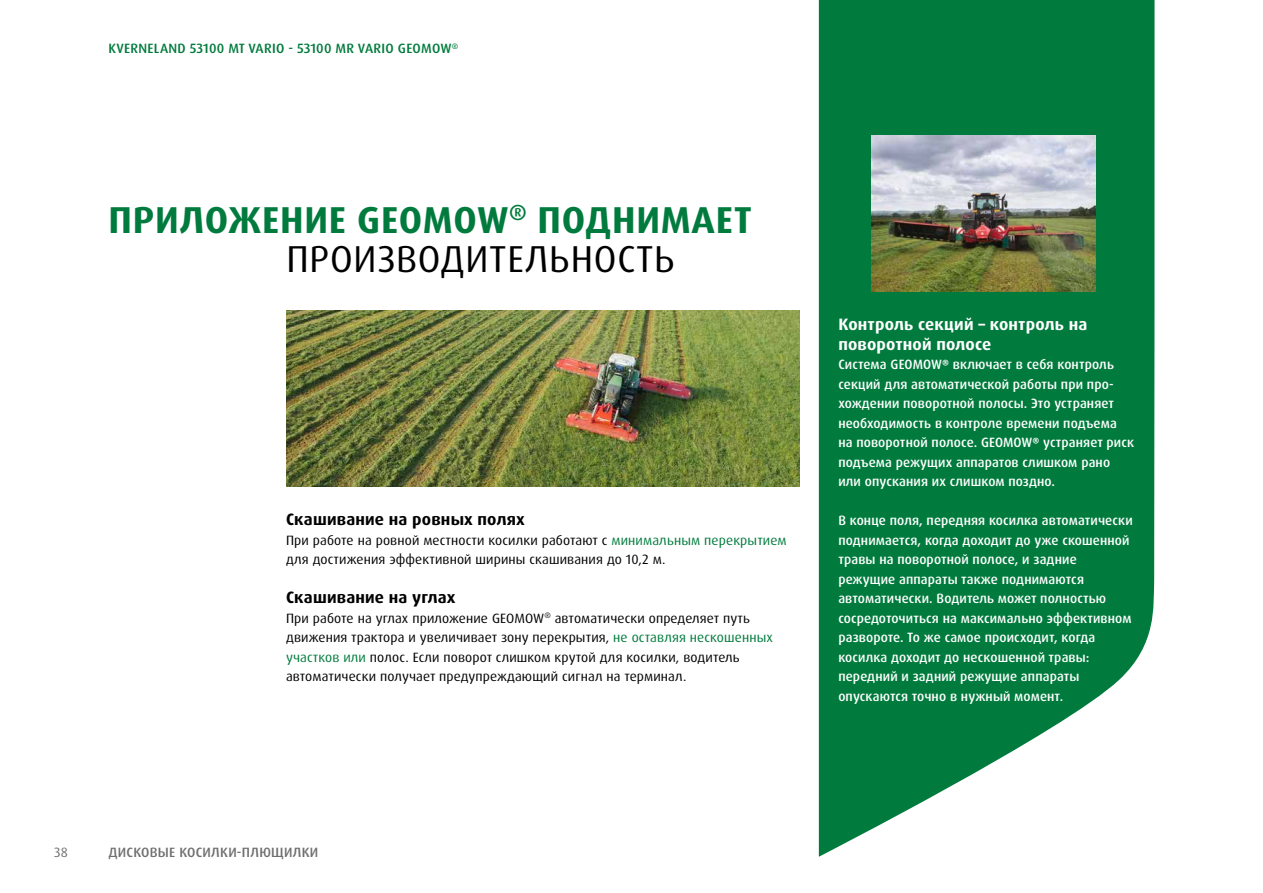
<style>
.page{position:relative;width:1263px;height:893px;background:#fff}
.page>*{position:absolute;margin:0;border:0;box-sizing:border-box;transform-origin:0 0}
.t1{font:700 37.5px "Dax Pro";letter-spacing:.02em;color:#007b3d}
.t2{font:37.5px "Dax Pro";letter-spacing:.02em;color:#000}
.t3{font:700 16.5px/19.5px "Dax Pro";letter-spacing:.01em;color:#fff}
.t4{font:700 16.5px "Dax Pro";letter-spacing:.01em;color:#000}
.t5{font:500 13.5px/19.5px "Dax Pro";letter-spacing:.01em;color:#fff}
.t6{font:13.5px/19.5px "Dax Pro";letter-spacing:.01em;color:#000}
.t7{font:500 13.5px "Dax Pro";letter-spacing:.02em;color:#007b3d}
.t8{font:500 13.5px "Dax Pro";letter-spacing:.02em;color:#706f6f}
.t9{font:13.5px "Dax Pro";color:#706f6f}
.s1{color:#007b3d}
.s2{font-family:"Glober";font-weight:700}
</style>
<div class="page">
<svg style="left:819px;top:0;width:336px;height:857px;background:#218c56"></svg>
<img style="left:286px;top:311px;width:513px;height:175px">
<img style="left:872px;top:135px;width:223px;height:156px">
<p class="t7" style="left:108px;top:40px;width:351px">KVERNELAND 53100 MT VARIO - 53100 MR VARIO GEOMOW<sup>®</sup></p>
<h1 class="t1" style="left:109px;top:195px;width:645px">ПРИЛОЖЕНИЕ GEOMOW<sup>®</sup> ПОДНИМАЕТ</h1>
<h1 class="t2" style="left:286px;top:234px;width:390px">ПРОИЗВОДИТЕЛЬНОСТЬ</h1>
<p class="t4" style="left:286px;top:509px;width:240px">Скашивание на ровных полях</p>
<p class="t6" style="left:286px;top:530px;width:502px">При работе на ровной местности косилки работают с <span class="s1">минимальным перекрытием </span>для достижения эффективной ширины скашивания до 10,2 м.</p>
<p class="t4" style="left:286px;top:587px;width:171px">Скашивание на углах</p>
<p class="t6" style="left:286px;top:608px;width:488px">При работе на углах приложение GEOMOW<sup>®</sup> автоматически определяет путь движения трактора и увеличивает зону перекрытия, <span class="s1">не оставляя нескошенных участков или</span> полос. Если поворот слишком крутой для косилки, водитель автоматически получает предупреждающий сигнал на терминал.</p>
<p class="t3" style="left:838px;top:315px;width:251px">Контроль секций – контроль на поворотной полосе</p>
<p class="t5" style="left:838px;top:355px;width:297px">Система GEOMOW<span class="s2">®</span> включает в себя контроль секций для автоматической работы при про&shy;хождении поворотной полосы. Это устраняет необходимость в контроле времени подъема на поворотной полосе. GEOMOW<span class="s2">®</span> устраняет риск подъема режущих аппаратов слишком рано или опускания их слишком поздно.</p>
<p class="t5" style="left:838px;top:511px;width:296px">В конце поля, передняя косилка автоматически поднимается, когда доходит до уже скошенной травы на поворотной полосе, и задние режущие аппараты также поднимаются автоматически. Водитель может полностью сосредоточиться на максимально эффективном развороте. То же самое происходит, когда косилка доходит до нескошенной травы: передний и задний режущие аппараты опускаются точно в нужный момент.</p>
<p class="t9" style="left:54px;top:843px;width:15px">38</p>
<p class="t8" style="left:108px;top:843px;width:211px">ДИСКОВЫЕ КОСИЛКИ-ПЛЮЩИЛКИ</p>
</div>
